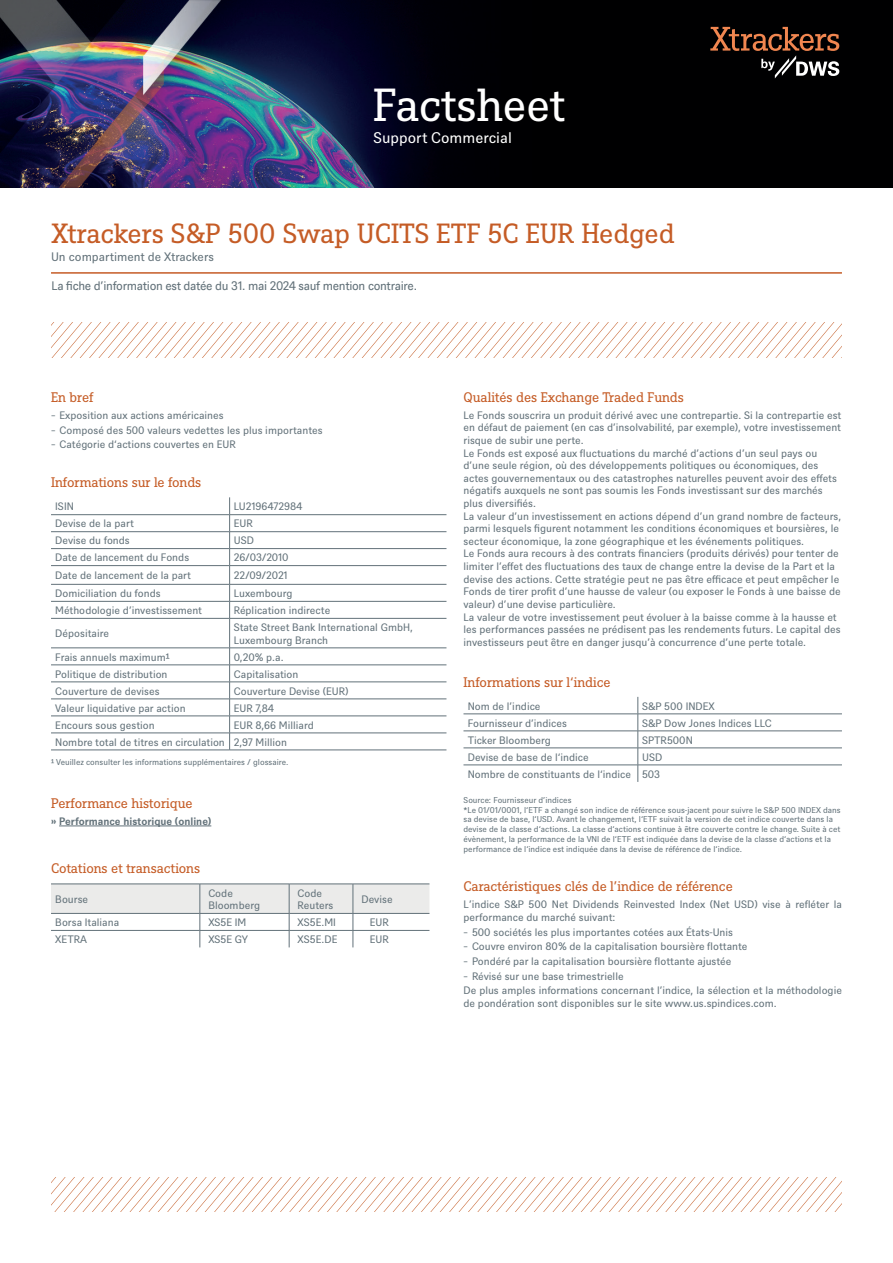
<style>
.page{position:relative;width:893px;height:1263px;background:#fff}
.page>*{position:absolute;margin:0;border:0;box-sizing:border-box;transform-origin:0 0}
.t1{font:45px "DWS Slab";letter-spacing:-.01em;color:#fff}
.t2{font:27px "DWS Slab";color:#c55c26}
.t3{font:15px "DWS Sans";color:#fff}
.t4{font:13.5px "DWS Slab";letter-spacing:-.01em;color:#c55c26}
.t5{font:12px "DWS Sans TT";letter-spacing:-.025em;color:#627179}
.t6{font:12px "DWS Sans";color:#627179}
.t7{font:10.5px/12.6px "DWS Sans";color:#627179}
.t8{font:700 10.5px "DWS Sans";color:#627179}
.t9{font:8.25px/9.9px "DWS Sans";color:#627179}
</style>
<div class="page">
<img style="left:0;top:0;width:893px;height:188px">
<hr style="left:59px;top:826px;width:152px;height:1px;background:#627179">
<hr style="left:51px;top:514px;width:179px;height:1px;background:#627179">
<hr style="left:230px;top:514px;width:216px;height:1px;background:#627179">
<hr style="left:51px;top:531px;width:179px;height:1px;background:#627179">
<hr style="left:230px;top:531px;width:216px;height:1px;background:#627179">
<hr style="left:51px;top:548px;width:179px;height:1px;background:#627179">
<hr style="left:230px;top:548px;width:216px;height:1px;background:#627179">
<hr style="left:51px;top:565px;width:179px;height:1px;background:#627179">
<hr style="left:230px;top:565px;width:216px;height:1px;background:#627179">
<hr style="left:51px;top:584px;width:179px;height:1px;background:#627179">
<hr style="left:230px;top:584px;width:216px;height:1px;background:#627179">
<hr style="left:51px;top:601px;width:179px;height:1px;background:#627179">
<hr style="left:230px;top:601px;width:216px;height:1px;background:#627179">
<hr style="left:51px;top:618px;width:179px;height:1px;background:#627179">
<hr style="left:230px;top:618px;width:216px;height:1px;background:#627179">
<hr style="left:51px;top:648px;width:179px;height:1px;background:#627179">
<hr style="left:230px;top:648px;width:216px;height:1px;background:#627179">
<hr style="left:51px;top:665px;width:179px;height:1px;background:#627179">
<hr style="left:230px;top:665px;width:216px;height:1px;background:#627179">
<hr style="left:51px;top:682px;width:179px;height:1px;background:#627179">
<hr style="left:51px;top:699px;width:179px;height:1px;background:#627179">
<hr style="left:51px;top:716px;width:179px;height:1px;background:#627179">
<hr style="left:51px;top:733px;width:179px;height:1px;background:#627179">
<hr style="left:230px;top:682px;width:216px;height:1px;background:#627179">
<hr style="left:230px;top:699px;width:216px;height:1px;background:#627179">
<hr style="left:230px;top:716px;width:216px;height:1px;background:#627179">
<hr style="left:230px;top:733px;width:216px;height:1px;background:#627179">
<hr style="left:230px;top:750px;width:216px;height:1px;background:#627179">
<svg style="left:229px;top:497px;width:1px;height:121px"></svg>
<hr style="left:229px;top:618px;width:1px;height:30px;background:#627179">
<svg style="left:229px;top:648px;width:1px;height:102px"></svg>
<hr style="left:51px;top:750px;width:179px;height:1px;background:#627179">
<svg style="left:51px;top:884px;width:378px;height:63px"></svg>
<hr style="left:463px;top:714px;width:175px;height:1px;background:#627179">
<hr style="left:638px;top:714px;width:204px;height:1px;background:#627179">
<hr style="left:463px;top:731px;width:175px;height:1px;background:#627179">
<hr style="left:638px;top:731px;width:204px;height:1px;background:#627179">
<hr style="left:463px;top:748px;width:175px;height:1px;background:#627179">
<hr style="left:638px;top:748px;width:204px;height:1px;background:#627179">
<hr style="left:463px;top:765px;width:175px;height:1px;background:#627179">
<hr style="left:638px;top:765px;width:204px;height:1px;background:#627179">
<svg style="left:638px;top:697px;width:1px;height:85px"></svg>
<hr style="left:51px;top:272px;width:791px;height:2px;background:#c55c26">
<svg style="left:52px;top:322px;width:790px;height:35px"></svg>
<svg style="left:51px;top:1177px;width:791px;height:35px"></svg>
<svg style="left:710px;top:27px;width:129px;height:51px;background:#3a2921"></svg>
<h1 class="t1" style="left:373px;top:74px;width:193px">Factsheet</h1>
<h3 class="t3" style="left:373px;top:127px;width:140px">Support Commercial</h3>
<h2 class="t2" style="left:51px;top:215px;width:625px">Xtrackers S&amp;P 500 Swap UCITS ETF 5C EUR Hedged</h2>
<p class="t6" style="left:51px;top:249px;width:165px">Un compartiment de Xtrackers</p>
<p class="t5" style="left:51px;top:278px;width:367px">La fiche d’information est datée du 31. mai 2024 sauf mention contraire.</p>
<p class="t4" style="left:51px;top:388px;width:44px">En bref</p>
<p class="t7" style="left:51px;top:407px;width:273px;line-height:14.7px">̵ Exposition aux actions américaines<br>̵ Composé des 500 valeurs vedettes les plus importantes ̵ Catégorie d‘actions couvertes en EUR</p>
<p class="t4" style="left:51px;top:473px;width:152px">Informations sur le fonds</p>
<p class="t7" style="left:55px;top:499px;width:20px">ISIN</p>
<p class="t7" style="left:234px;top:499px;width:70px">LU2196472984</p>
<p class="t7" style="left:55px;top:517px;width:80px">Devise de la part</p>
<p class="t7" style="left:234px;top:517px;width:20px">EUR</p>
<p class="t7" style="left:55px;top:534px;width:76px">Devise du fonds</p>
<p class="t7" style="left:234px;top:534px;width:22px">USD</p>
<p class="t7" style="left:55px;top:551px;width:135px">Date de lancement du Fonds</p>
<p class="t7" style="left:234px;top:551px;width:56px">26/03/2010</p>
<p class="t7" style="left:55px;top:568px;width:137px">Date de lancement de la part</p>
<p class="t7" style="left:234px;top:568px;width:55px">22/09/2021</p>
<p class="t7" style="left:55px;top:586px;width:107px">Domiciliation du fonds</p>
<p class="t7" style="left:234px;top:586px;width:60px">Luxembourg</p>
<p class="t7" style="left:55px;top:603px;width:148px">Méthodologie d’investissement</p>
<p class="t7" style="left:234px;top:603px;width:98px">Réplication indirecte</p>
<p class="t7" style="left:55px;top:627px;width:55px">Dépositaire</p>
<p class="t7" style="left:234px;top:620px;width:181px">State Street Bank International GmbH,<br>Luxembourg Branch</p>
<p class="t7" style="left:55px;top:650px;width:116px">Frais annuels maximum¹</p>
<p class="t7" style="left:234px;top:650px;width:51px">0,20% p.a.</p>
<p class="t7" style="left:55px;top:667px;width:114px">Politique de distribution</p>
<p class="t7" style="left:234px;top:667px;width:66px">Capitalisation</p>
<p class="t7" style="left:55px;top:684px;width:106px">Couverture de devises</p>
<p class="t7" style="left:234px;top:684px;width:116px">Couverture Devise (EUR)</p>
<p class="t7" style="left:55px;top:701px;width:132px">Valeur liquidative par action</p>
<p class="t7" style="left:234px;top:701px;width:42px">EUR 7,84</p>
<p class="t7" style="left:55px;top:718px;width:101px">Encours sous gestion</p>
<p class="t7" style="left:55px;top:716px;width:260px;line-height:17px;text-indent:179px">EUR 8,66 Milliard<br>Nombre total de titres en circulation 2,97 Million</p>
<p class="t9" style="left:51px;top:756px;width:239px">¹ Veuillez consulter les informations supplémentaires / glossaire.</p>
<p class="t4" style="left:51px;top:794px;width:143px">Performance historique</p>
<p class="t8" style="left:51px;top:814px;width:162px">» Performance historique (online)</p>
<p class="t4" style="left:51px;top:859px;width:151px">Cotations et transactions</p>
<p class="t7" style="left:55px;top:892px;width:34px">Bourse</p>
<p class="t7" style="left:208px;top:886px;width:53px">Code<br>Bloomberg</p>
<p class="t7" style="left:298px;top:886px;width:37px">Code<br>Reuters</p>
<p class="t7" style="left:361px;top:892px;width:33px">Devise</p>
<p class="t7" style="left:55px;top:915px;width:66px">Borsa Italiana</p>
<p class="t7" style="left:208px;top:915px;width:39px">XS5E IM</p>
<p class="t7" style="left:298px;top:915px;width:40px">XS5E.MI</p>
<p class="t7" style="left:370px;top:915px;width:20px">EUR</p>
<p class="t7" style="left:55px;top:932px;width:33px">XETRA</p>
<p class="t7" style="left:208px;top:932px;width:41px">XS5E GY</p>
<p class="t7" style="left:298px;top:932px;width:41px">XS5E.DE</p>
<p class="t7" style="left:370px;top:932px;width:20px">EUR</p>
<p class="t4" style="left:463px;top:388px;width:222px">Qualités des Exchange Traded Funds</p>
<p class="t7" style="left:463px;top:408px;width:379px">Le Fonds souscrira un produit dérivé avec une contrepartie. Si la contrepartie est en défaut de paiement (en cas d’insolvabilité, par exemple), votre investissement risque de subir une perte.<br>Le Fonds est exposé aux fluctuations du marché d’actions d’un seul pays ou d’une seule région, où des développements politiques ou économiques, des actes gouvernementaux ou des catastrophes naturelles peuvent avoir des effets négatifs auxquels ne sont pas soumis les Fonds investissant sur des marchés plus diversifiés.<br>La valeur d’un investissement en actions dépend d’un grand nombre de facteurs, parmi lesquels figurent notamment les conditions économiques et boursières, le secteur économique, la zone géographique et les événements politiques.<br>Le Fonds aura recours à des contrats financiers (produits dérivés) pour tenter de limiter l’effet des fluctuations des taux de change entre la devise de la Part et la devise des actions. Cette stratégie peut ne pas être efficace et peut empêcher le Fonds de tirer profit d’une hausse de valeur (ou exposer le Fonds à une baisse de valeur) d’une devise particulière.<br>La valeur de votre investissement peut évoluer à la baisse comme à la hausse et les performances passées ne prédisent pas les rendements futurs. Le capital des investisseurs peut être en danger jusqu’à concurrence d’une perte totale.</p>
<p class="t4" style="left:463px;top:673px;width:149px">Informations sur l‘indice</p>
<p class="t7" style="left:468px;top:699px;width:74px">Nom de l’indice</p>
<p class="t7" style="left:642px;top:699px;width:74px">S&amp;P 500 INDEX</p>
<p class="t7" style="left:468px;top:716px;width:101px">Fournisseur d’indices</p>
<p class="t7" style="left:642px;top:716px;width:131px">S&amp;P Dow Jones Indices LLC</p>
<p class="t7" style="left:468px;top:733px;width:85px">Ticker Bloomberg</p>
<p class="t7" style="left:642px;top:733px;width:52px">SPTR500N</p>
<p class="t7" style="left:468px;top:750px;width:123px">Devise de base de l‘indice</p>
<p class="t7" style="left:468px;top:748px;width:196px;line-height:17px;text-align:right">USD<br>Nombre de constituants de l‘indice 503</p>
<p class="t9" style="left:463px;top:794px;width:379px">Source: Fournisseur d’indices<br>*Le 01/01/0001, l‘ETF a changé son indice de référence sous-jacent pour suivre le S&amp;P 500 INDEX dans sa devise de base, l‘USD. Avant le changement, l‘ETF suivait la version de cet indice couverte dans la devise de la classe d‘actions. La classe d‘actions continue à être couverte contre le change. Suite à cet évènement, la performance de la VNI de l‘ETF est indiquée dans la devise de la classe d‘actions et la performance de l‘indice est indiquée dans la devise de référence de l‘indice.</p>
<p class="t4" style="left:463px;top:877px;width:271px">Caractéristiques clés de l’indice de référence</p>
<p class="t7" style="left:463px;top:897px;width:380px">L’indice S&amp;P 500 Net Dividends Reinvested Index (Net USD) vise à refléter la performance du marché suivant:</p>
<p class="t7" style="left:463px;top:924px;width:380px;line-height:14.7px">̵ 500 sociétés les plus importantes cotées aux États-Unis<br>̵ Couvre environ 80% de la capitalisation boursière flottante<br>̵ Pondéré par la capitalisation boursière flottante ajustée<br>̵ Révisé sur une base trimestrielle<br>De plus amples informations concernant l’indice, la sélection et la méthodologie</p>
<p class="t7" style="left:463px;top:996px;width:315px">de pondération sont disponibles sur le site www.us.spindices.com.</p>
</div>
